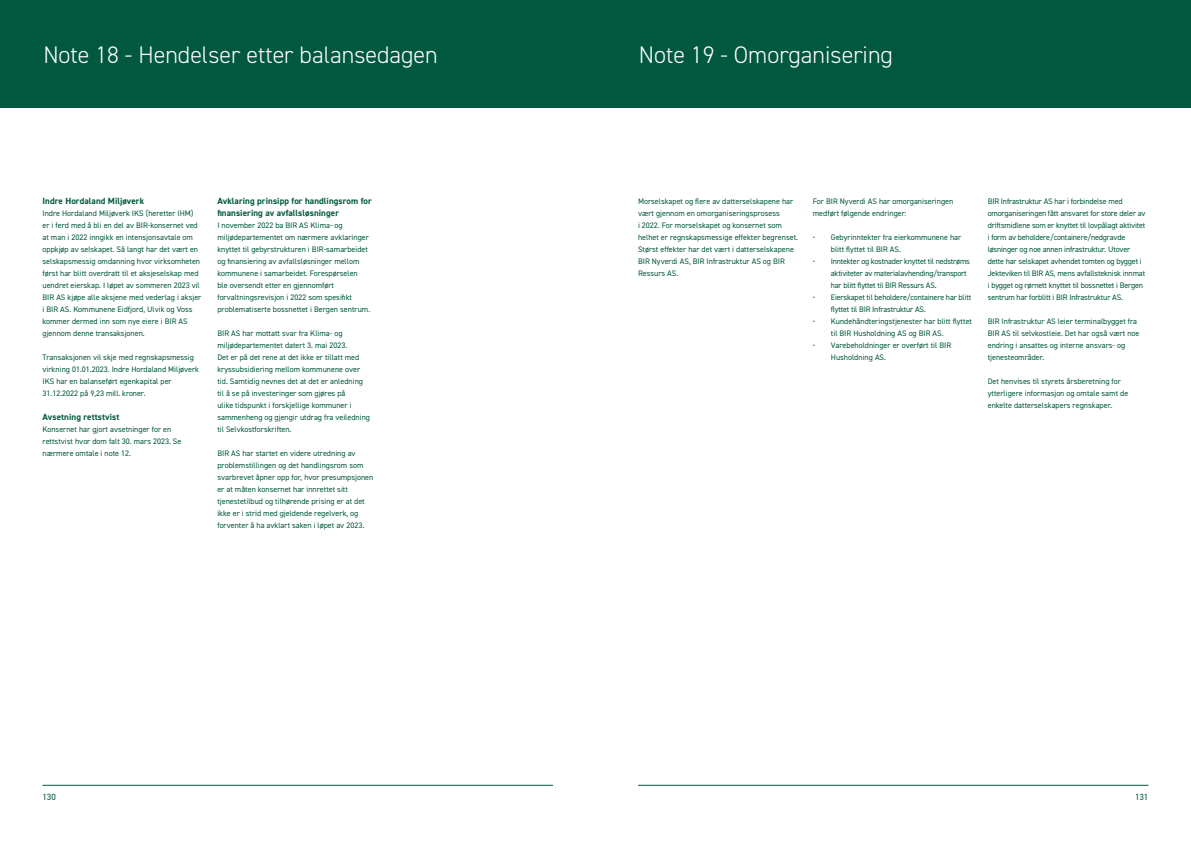
<style>
.page{position:relative;width:1191px;height:842px;background:#fff}
.page>*{position:absolute;margin:0;border:0;box-sizing:border-box;transform-origin:0 0}
.t1{font:300 24px "DIN2014";color:#fff}
.Liten_overskrift{font:700 9px/12px "DIN2014";letter-spacing:.01em;color:#00583f}
.t2{font:9px "DIN2014";letter-spacing:-.01em;color:#00583f}
.t3{font:8px/12px "DIN2014";color:#00583f}
.t4{font:8px/12px "DIN2014";letter-spacing:-.02em;color:#00583f}
.t5{font:8px/12px "DIN2014";letter-spacing:-.025em;color:#00583f}
</style>
<div class="page">
<hr style="left:638px;top:785px;width:510px;height:1px;background:#00583f">
<hr style="left:43px;top:785px;width:510px;height:1px;background:#00583f">
<div style="left:0;top:0;width:616px;height:108px;background:#00583f"></div>
<div style="left:546px;top:0;width:645px;height:108px;background:#00583f"></div>
<p class="t1" style="left:43px;top:40px;width:396px">Note 18 - Hendelser etter balansedagen</p>
<p class="Liten_overskrift" style="left:43px;top:195px;width:103px">Indre Hordaland Miljøverk</p>
<p class="t3" style="left:43px;top:207px;width:160px">Indre Hordaland Miljøverk IKS (heretter IHM) er i ferd med å bli en del av BIR-konsernet ved at man i 2022 inngikk en intensjonsavtale om oppkjøp av selskapet. Så langt har det vært en selskapsmessig omdanning hvor virksomheten først har blitt overdratt til et aksjeselskap med uendret eierskap. I løpet av sommeren 2023 vil BIR AS kjøpe alle aksjene med vederlag i aksjer i BIR AS. Kommunene Eidfjord, Ulvik og Voss kommer dermed inn som nye eiere i BIR AS gjennom denne transaksjonen.</p>
<p class="t3" style="left:43px;top:351px;width:158px">Transaksjonen vil skje med regnskapsmessig virkning 01.01.2023. Indre Hordaland Miljøverk IKS har en balanseført egenkapital per 31.12.2022 på 9,23 mill. kroner.</p>
<p class="Liten_overskrift" style="left:43px;top:411px;width:78px">Avsetning rettstvist</p>
<p class="t3" style="left:43px;top:423px;width:140px">Konsernet har gjort avsetninger for en rettstvist hvor dom falt 30. mars 2023. Se nærmere omtale i note 12.</p>
<p class="Liten_overskrift" style="left:217px;top:195px;width:156px">Avklaring prinsipp for handlingsrom for finansiering av avfallsløsninger</p>
<p class="t3" style="left:217px;top:219px;width:154px">I november 2022 ba BIR AS Klima- og miljødepartementet om nærmere avklaringer knyttet til gebyrstrukturen i BIR-samarbeidet og finansiering av avfallsløsninger mellom kommunene i samarbeidet. Forespørselen<br>ble oversendt etter en gjennomført forvaltningsrevisjon i 2022 som spesifikt problematiserte bossnettet i Bergen sentrum.</p>
<p class="t3" style="left:217px;top:327px;width:154px">BIR AS har mottatt svar fra Klima- og miljødepartementet datert 3. mai 2023.<br>Det er på det rene at det ikke er tillatt med kryssubsidiering mellom kommunene over tid. Samtidig nevnes det at det er anledning til å se på investeringer som gjøres på<br>ulike tidspunkt i forskjellige kommuner i sammenheng og gjengir utdrag fra veiledning til Selvkostforskriften.</p>
<p class="t3" style="left:217px;top:447px;width:157px">BIR AS har startet en videre utredning av problemstillingen og det handlingsrom som svarbrevet åpner opp for, hvor presumpsjonen er at måten konsernet har innrettet sitt tjenestetilbud og tilhørende prising er at det ikke er i strid med gjeldende regelverk, og forventer å ha avklart saken i løpet av 2023.</p>
<p class="t1" style="left:639px;top:40px;width:256px">Note 19 - Omorganisering</p>
<p class="t3" style="left:638px;top:195px;width:157px">Morselskapet og flere av datterselskapene har vært gjennom en omorganiseringsprosess</p>
<p class="t3" style="left:638px;top:219px;width:162px">i 2022. For morselskapet og konsernet som helhet er regnskapsmessige effekter begrenset.</p>
<p class="t3" style="left:638px;top:243px;width:157px">Størst effekter har det vært i datterselskapene<br>BIR Nyverdi AS, BIR Infrastruktur AS og BIR<br>Ressurs AS.</p>
<p class="t3" style="left:813px;top:195px;width:142px">For BIR Nyverdi AS har omorganiseringen medført følgende endringer:</p>
<p class="t3" style="left:831px;top:231px;width:132px;text-indent:-18px">• Gebyrinntekter fra eierkommunene har blitt flyttet til BIR AS.</p>
<p class="t5" style="left:831px;top:255px;width:141px;text-indent:-18px">• Inntekter og kostnader knyttet til nedstrøms aktiviteter av materialavhending/transport har blitt flyttet til BIR Ressurs AS.</p>
<p class="t4" style="left:831px;top:291px;width:142px;text-indent:-18px">• Eierskapet til beholdere/containere har blitt flyttet til BIR Infrastruktur AS.</p>
<p class="t3" style="left:831px;top:315px;width:143px;text-indent:-18px">• Kundehåndteringstjenester har blitt flyttet til BIR Husholdning AS og BIR AS.</p>
<p class="t3" style="left:831px;top:339px;width:122px;text-indent:-18px">• Varebeholdninger er overført til BIR<br>Husholdning AS.</p>
<p class="t4" style="left:987px;top:195px;width:159px">BIR Infrastruktur AS har i forbindelse med omorganiseringen fått ansvaret for store deler av driftsmidlene som er knyttet til lovpålagt aktivitet i form av beholdere/containere/nedgravde løsninger og noe annen infrastruktur. Utover dette har selskapet avhendet tomten og bygget i Jekteviken til BIR AS, mens avfallsteknisk innmat i bygget og rørnett knyttet til bossnettet i Bergen sentrum har forblitt i BIR Infrastruktur AS.</p>
<p class="t3" style="left:987px;top:315px;width:153px">BIR Infrastruktur AS leier terminalbygget fra<br>BIR AS til selvkostleie. Det har også vært noe</p>
<p class="t3" style="left:987px;top:339px;width:139px">endring i ansattes og interne ansvars- og tjenesteområder.</p>
<p class="t3" style="left:987px;top:375px;width:142px">Det henvises til styrets årsberetning for ytterligere informasjon og omtale samt de enkelte datterselskapers regnskaper.</p>
<p class="t2" style="left:43px;top:791px;width:15px">130</p>
<p class="t2" style="left:1135px;top:791px;width:15px">131</p>
</div>
